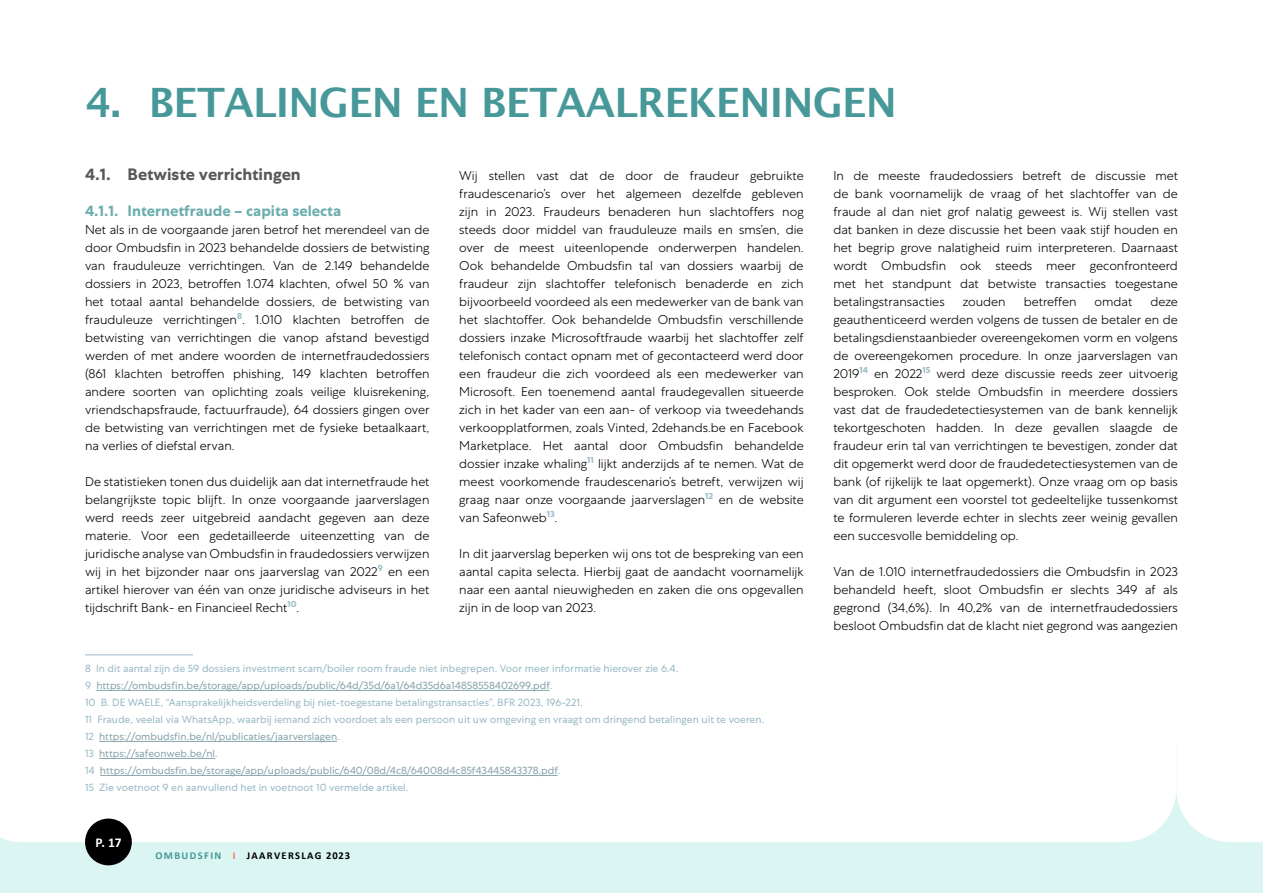
<style>
.page{position:relative;width:1263px;height:893px;background:#fff}
.page>*{position:absolute;margin:0;border:0;box-sizing:border-box;transform-origin:0 0}
.TIT1{font:700 40.5px "Lucida Grande";letter-spacing:-.02em;color:#479899}
.INT1{font:700 16.5px "Centra No 1";color:#575756}
.INT2{font:700 15px "Centra No 1";color:#6cadad}
.t1{font:700 13.5px "Calibri";color:#fff}
.TXT{font:300 12.75px/18px "Centra No 1";color:#000;text-align:justify}
.Note{font:10.5px "Centra No 1";color:#99bac7}
.Note-2{font:10.5px "Centra No 1";color:#87a4ac}
.t2{font:700 10.5px "Calibri";letter-spacing:.13em;color:#000}
.s1{color:#99bac7}
.s2{color:#479899}
.s3{color:#ff7554}
</style>
<div class="page">
<div style="left:0;top:742px;width:1263px;height:151px;background:#daf5f2"></div>
<div style="left:0;top:655px;width:1176px;height:187px;background:#fff"></div>
<svg style="left:1176px;top:742px;width:87px;height:100px;background:#fcfefe"></svg>
<div style="left:85px;top:819px;width:47px;height:46px;background:#000;border-radius:50%"></div>
<hr style="left:85px;top:654px;width:108px;height:1px;background:#98b9c8">
<hr style="left:96px;top:690px;width:454px;height:1px;background:#87a4ac">
<hr style="left:99px;top:741px;width:238px;height:1px;background:#87a4ac">
<hr style="left:99px;top:758px;width:116px;height:1px;background:#87a4ac">
<hr style="left:100px;top:775px;width:457px;height:1px;background:#87a4ac">
<p class="TIT1" style="left:85px;top:69px;width:813px">4. BETALINGEN EN BETAALREKENINGEN</p>
<p class="INT1" style="left:85px;top:165px;width:217px">4.1. Betwiste verrichtingen</p>
<p class="INT2" style="left:85px;top:202px;width:258px">4.1.1. Internetfraude – capita selecta</p>
<p class="TXT" style="left:85px;top:221px;width:346px">Net als in de voorgaande jaren betrof het merendeel van de door Ombudsfin in 2023 behandelde dossiers de betwisting van frauduleuze verrichtingen. Van de 2.149 behandelde dossiers in 2023, betroffen 1.074 klachten, ofwel 50 % van het totaal aantal behandelde dossiers, de betwisting van frauduleuze verrichtingen<sup>8</sup>. 1.010 klachten betroffen de betwisting van verrichtingen die vanop afstand bevestigd werden of met andere woorden de internetfraudedossiers (861 klachten betroffen phishing, 149 klachten betroffen andere soorten van oplichting zoals veilige kluisrekening, vriendschapsfraude, factuurfraude), 64 dossiers gingen over de betwisting van verrichtingen met de fysieke betaalkaart, na verlies of diefstal ervan.</p>
<p class="TXT" style="left:85px;top:473px;width:346px">De statistieken tonen dus duidelijk aan dat internetfraude het belangrijkste topic blijft. In onze voorgaande jaarverslagen werd reeds zeer uitgebreid aandacht gegeven aan deze materie. Voor een gedetailleerde uiteenzetting van de juridische analyse van Ombudsfin in fraudedossiers verwijzen wij in het bijzonder naar ons jaarverslag van 2022<sup>9</sup> en een artikel hierover van één van onze juridische adviseurs in het tijdschrift Bank- en Financieel Recht<sup>10</sup>.</p>
<p class="TXT" style="left:459px;top:167px;width:346px">Wij stellen vast dat de door de fraudeur gebruikte fraudescenario’s over het algemeen dezelfde gebleven zijn in 2023. Fraudeurs benaderen hun slachtoffers nog steeds door middel van frauduleuze mails en sms’en, die over de meest uiteenlopende onderwerpen handelen.<br>Ook behandelde Ombudsfin tal van dossiers waarbij de fraudeur zijn slachtoffer telefonisch benaderde en zich bijvoorbeeld voordeed als een medewerker van de bank van het slachtoffer. Ook behandelde Ombudsfin verschillende dossiers inzake Microsoftfraude waarbij het slachtoffer zelf telefonisch contact opnam met of gecontacteerd werd door een fraudeur die zich voordeed als een medewerker van Microsoft. Een toenemend aantal fraudegevallen situeerde zich in het kader van een aan- of verkoop via tweedehands verkoopplatformen, zoals Vinted, 2dehands.be en Facebook Marketplace. Het aantal door Ombudsfin behandelde dossier inzake whaling<sup>11</sup> lijkt anderzijds af te nemen. Wat de meest voorkomende fraudescenario’s betreft, verwijzen wij graag naar onze voorgaande jaarverslagen<sup>12</sup> en de website van Safeonweb<sup>13</sup>.</p>
<p class="TXT" style="left:459px;top:545px;width:346px">In dit jaarverslag beperken wij ons tot de bespreking van een aantal capita selecta. Hierbij gaat de aandacht voornamelijk naar een aantal nieuwigheden en zaken die ons opgevallen zijn in de loop van 2023.</p>
<p class="Note" style="left:85px;top:662px;width:595px">8 In dit aantal zijn de 59 dossiers investment scam/boiler room fraude niet inbegrepen. Voor meer informatie hierover zie 6.4.</p>
<p class="Note-2" style="left:85px;top:679px;width:469px"><span class="s1">9</span> https://ombudsfin.be/storage/app/uploads/public/64d/35d/6a1/64d35d6a14858558402699.pdf<span class="s1">.</span></p>
<p class="Note" style="left:85px;top:696px;width:499px">10 B. DE WAELE, “Aansprakelijkheidsverdeling bij niet-toegestane betalingstransacties”, BFR 2023, 196-221.</p>
<p class="Note" style="left:85px;top:713px;width:681px">11 Fraude, veelal via WhatsApp, waarbij iemand zich voordoet als een persoon uit uw omgeving en vraagt om dringend betalingen uit te voeren.</p>
<p class="Note-2" style="left:85px;top:730px;width:256px"><span class="s1">12</span> https://ombudsfin.be/nl/publicaties/jaarverslagen<span class="s1">.</span></p>
<p class="Note-2" style="left:85px;top:747px;width:134px"><span class="s1">13</span> https://safeonweb.be/nl<span class="s1">.</span></p>
<p class="Note-2" style="left:85px;top:764px;width:477px"><span class="s1">14</span> https://ombudsfin.be/storage/app/uploads/public/640/08d/4c8/64008d4c85f43445843378.pdf<span class="s1">.</span></p>
<p class="Note" style="left:85px;top:781px;width:325px">15 Zie voetnoot 9 en aanvullend het in voetnoot 10 vermelde artikel.</p>
<p class="t1" style="left:95px;top:834px;width:28px">P. 17</p>
<p class="t2" style="left:155px;top:849px;width:196px"><span class="s2">OMBUDSFIN</span> <span class="s3">I</span> JAARVERSLAG 2023</p>
<p class="TXT" style="left:833px;top:167px;width:346px">In de meeste fraudedossiers betreft de discussie met de bank voornamelijk de vraag of het slachtoffer van de fraude al dan niet grof nalatig geweest is. Wij stellen vast dat banken in deze discussie het been vaak stijf houden en het begrip grove nalatigheid ruim interpreteren. Daarnaast wordt Ombudsfin ook steeds meer geconfronteerd met het standpunt dat betwiste transacties toegestane betalingstransacties</p>
<p class="TXT" style="left:963px;top:293px;width:44px">zouden</p>
<p class="TXT" style="left:1024px;top:293px;width:54px">betreffen</p>
<p class="TXT" style="left:1095px;top:293px;width:39px">omdat</p>
<p class="TXT" style="left:833px;top:293px;width:346px;text-indent:317px">deze geauthenticeerd werden volgens de tussen de betaler en de betalingsdienstaanbieder overeengekomen vorm en volgens de overeengekomen procedure. In onze jaarverslagen van 2019<sup>14</sup> en 2022<sup>15</sup> werd deze discussie reeds zeer uitvoerig besproken. Ook stelde Ombudsfin in meerdere dossiers vast dat de fraudedetectiesystemen van de bank kennelijk tekortgeschoten hadden. In deze gevallen slaagde de fraudeur erin tal van verrichtingen te bevestigen, zonder dat dit opgemerkt werd door de fraudedetectiesystemen van de bank (of rijkelijk te laat opgemerkt). Onze vraag om op basis van dit argument een voorstel tot gedeeltelijke tussenkomst te formuleren leverde echter in slechts zeer weinig gevallen een succesvolle bemiddeling op.</p>
<p class="TXT" style="left:833px;top:563px;width:346px">Van de 1.010 internetfraudedossiers die Ombudsfin in 2023 behandeld heeft, sloot Ombudsfin er slechts 349 af als gegrond (34,6%). In 40,2% van de internetfraudedossiers besloot Ombudsfin dat de klacht niet gegrond was aangezien</p>
</div>
